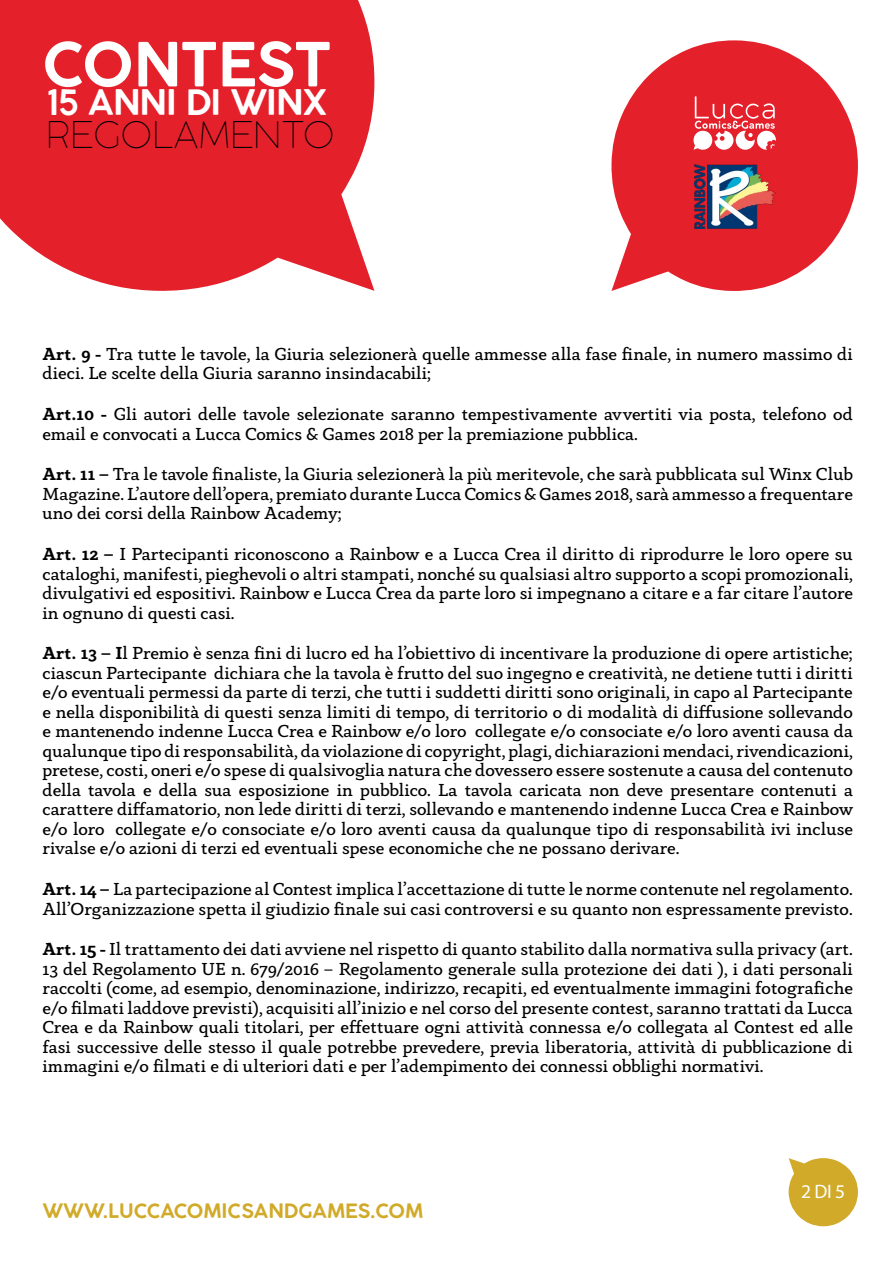
<style>
.page{position:relative;width:893px;height:1263px;background:#fff}
.page>*{position:absolute;margin:0;border:0;box-sizing:border-box;transform-origin:0 0}
.t1{font:700 60px "Coco Gothic";color:#fff}
.t2{font:200 36px "Coco Gothic";letter-spacing:.02em;color:#000}
.t3{font:700 34.5px "Coco Gothic";letter-spacing:-.025em;color:#fff}
.t4{font:700 19.5px "Coco Gothic";color:#d1aa29}
.t5{font:19.5px "Myriad Pro";color:#fff}
.t6{font:18px/19.5px "Anaphora";color:#000;text-align:justify}
.s1{font-weight:700}
</style>
<div class="page">
<svg style="left:789px;top:1158px;width:69px;height:68px"></svg>
<svg style="left:611px;top:40px;width:247px;height:251px;fill:#e4202b"></svg>
<svg style="left:0;top:0;width:375px;height:291px;background:#e6333d"></svg>
<svg style="left:693px;top:96px;width:83px;height:54px"></svg>
<img style="left:694px;top:165px;width:82px;height:64px">
<h1 class="t1" style="left:43px;top:31px;width:290px">CONTEST</h1>
<h3 class="t3" style="left:47px;top:83px;width:282px">15 ANN I DI WINX</h3>
<h2 class="t2" style="left:47px;top:109px;width:289px">REGOLAMENTO</h2>
<p class="t6" style="left:43px;top:344px;width:812px"><span class="s1">Art. 9 -</span> Tra tutte le tavole, la Giuria selezionerà quelle ammesse alla fase finale, in numero massimo di dieci. Le scelte della Giuria saranno insindacabili;</p>
<p class="t6" style="left:43px;top:405px;width:812px"><span class="s1">Art.10 -</span> Gli autori delle tavole selezionate saranno tempestivamente avvertiti via posta, telefono od email e convocati a Lucca Comics &amp; Games 2018 per la premiazione pubblica.</p>
<p class="t6" style="left:43px;top:465px;width:812px"><span class="s1">Art. 11 –</span> Tra le tavole finaliste, la Giuria selezionerà la più meritevole, che sarà pubblicata sul Winx Club Magazine. L’autore dell’opera, premiato durante Lucca Comics &amp; Games 2018, sarà ammesso a frequentare uno dei corsi della Rainbow Academy;</p>
<p class="t6" style="left:43px;top:544px;width:812px"><span class="s1">Art. 12 –</span> I Partecipanti riconoscono a Rainbow e a Lucca Crea il diritto di riprodurre le loro opere su cataloghi, manifesti, pieghevoli o altri stampati, nonché su qualsiasi altro supporto a scopi promozionali, divulgativi ed espositivi. Rainbow e Lucca Crea da parte loro si impegnano a citare e a far citare l’autore in ognuno di questi casi.</p>
<p class="t6" style="left:43px;top:644px;width:812px"><span class="s1">Art. 13 – I</span>l Premio è senza fini di lucro ed ha l’obiettivo di incentivare la produzione di opere artistiche; ciascun Partecipante dichiara che la tavola è frutto del suo ingegno e creatività, ne detiene tutti i diritti e/o eventuali permessi da parte di terzi, che tutti i suddetti diritti sono originali, in capo al Partecipante e nella disponibilità di questi senza limiti di tempo, di territorio o di modalità di diffusione sollevando e mantenendo indenne Lucca Crea e Rainbow e/o loro collegate e/o consociate e/o loro aventi causa da qualunque tipo di responsabilità, da violazione di copyright, plagi, dichiarazioni mendaci, rivendicazioni, pretese, costi, oneri e/o spese di qualsivoglia natura che dovessero essere sostenute a causa del contenuto della tavola e della sua esposizione in pubblico. La tavola caricata non deve presentare contenuti a carattere diffamatorio, non lede diritti di terzi, sollevando e mantenendo indenne Lucca Crea e Rainbow e/o loro collegate e/o consociate e/o loro aventi causa da qualunque tipo di responsabilità ivi incluse rivalse e/o azioni di terzi ed eventuali spese economiche che ne possano derivare.</p>
<p class="t6" style="left:43px;top:879px;width:812px"><span class="s1">Art. 14 –</span> La partecipazione al Contest implica l’accettazione di tutte le norme contenute nel regolamento.<br>All’Organizzazione spetta il giudizio finale sui casi controversi e su quanto non espressamente previsto.</p>
<p class="t6" style="left:43px;top:940px;width:812px"><span class="s1">Art. 15 -</span> Il trattamento dei dati avviene nel rispetto di quanto stabilito dalla normativa sulla privacy (art.<br>13 del Regolamento UE n. 679/2016 – Regolamento generale sulla protezione dei dati ), i dati personali raccolti (come, ad esempio, denominazione, indirizzo, recapiti, ed eventualmente immagini fotografiche e/o filmati laddove previsti), acquisiti all’inizio e nel corso del presente contest, saranno trattati da Lucca Crea e da Rainbow quali titolari, per effettuare ogni attività connessa e/o collegata al Contest ed alle fasi successive delle stesso il quale potrebbe prevedere, previa liberatoria, attività di pubblicazione di immagini e/o filmati e di ulteriori dati e per l’adempimento dei connessi obblighi normativi.</p>
<p class="t4" style="left:43px;top:1200px;width:382px">WWW.LUCCACOMICSANDGAMES.COM</p>
<p class="t5" style="left:801px;top:1179px;width:46px">2 di5</p>
</div>
